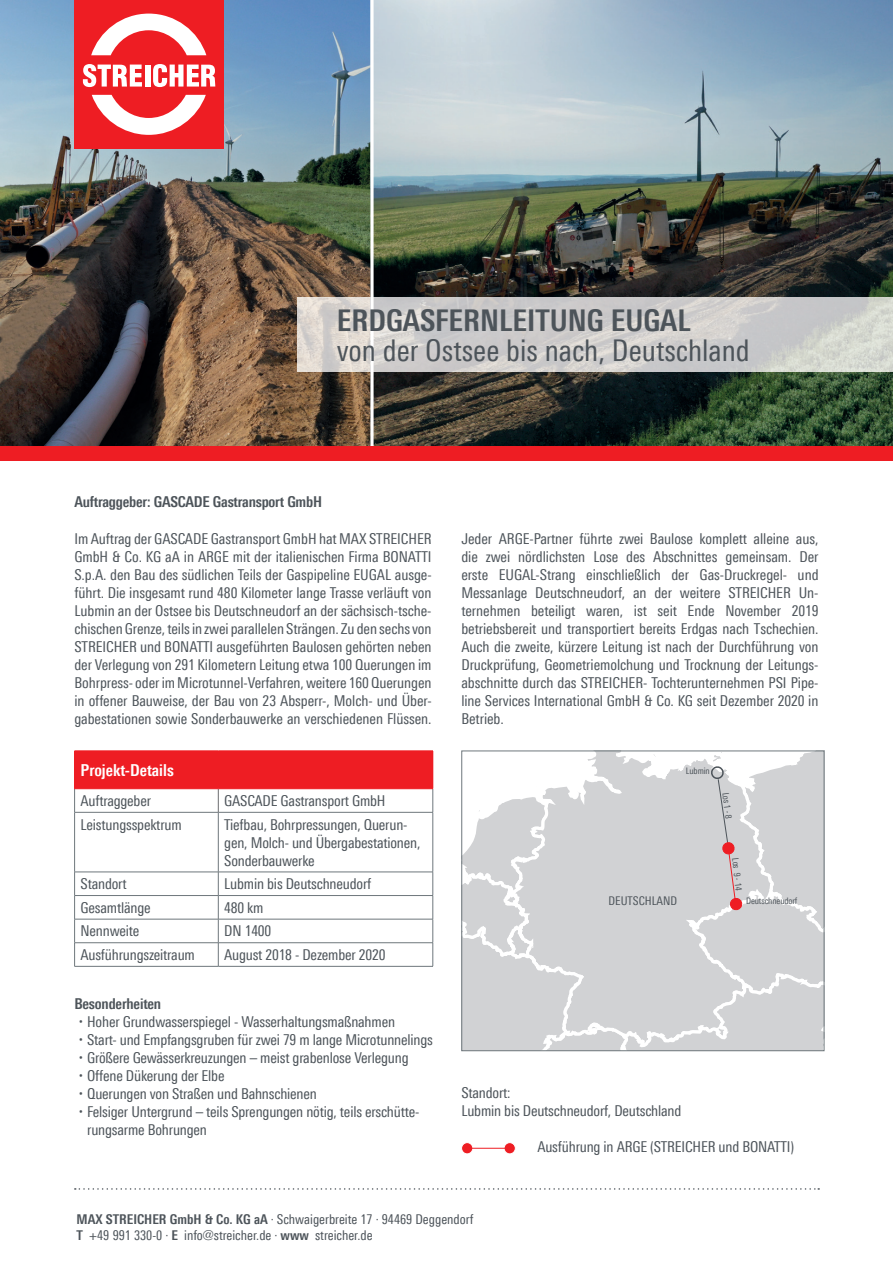
<style>
.page{position:relative;width:893px;height:1263px;background:#fff}
.page>*{position:absolute;margin:0;border:0;box-sizing:border-box;transform-origin:0 0}
.t1{font:30px "Linotype Univers 420 Cn";color:#4d545a}
.t2{font:700 condensed 30px "Univers Next Pro";color:#4d545a}
.t3{font:700 condensed 16.5px "Univers Next Pro";color:#fff}
.t4{font:15px/18px "Linotype Univers 420 Cn";letter-spacing:-.01em;color:#4d545a;text-align:justify}
.t5{font:700 condensed 15px "Univers Next Pro";letter-spacing:-.01em;color:#4d545a}
.t6{font:13.5px/16.2px "Linotype Univers 420 Cn";color:#4d545a}
.t7{font:12px "Linotype Univers 420 Cn";color:#4d545a}
.t8{font:9px "Linotype Univers 420 Cn";letter-spacing:-.01em;color:#4d545a}
.s1{font-family:"Myriad Pro";font-size:21px}
.s2{font-family:"Univers Next Pro";font-weight:700;font-stretch:condensed}
</style>
<div class="page">
<img style="left:0;top:0;width:893px;height:446px">
<div style="left:75px;top:0;width:148px;height:148px;background:#ee1d23"></div>
<svg style="left:91px;top:14px;width:115px;height:41px"></svg>
<svg style="left:92px;top:95px;width:114px;height:40px"></svg>
<svg style="left:83px;top:64px;width:59px;height:23px"></svg>
<div style="left:145px;top:65px;width:5px;height:22px;background:#fff"></div>
<svg style="left:153px;top:64px;width:62px;height:23px"></svg>
<img style="left:298px;top:298px;width:595px;height:73px">
<svg style="left:75px;top:1188px;width:744px;height:2px"></svg>
<hr style="left:371px;top:0;width:3px;height:447px;background:#fff">
<div style="left:0;top:446px;width:893px;height:15px;background:#ee1d23"></div>
<div style="left:462px;top:1142px;width:11px;height:12px;background:#ee1d23;border-radius:50%"></div>
<div style="left:461px;top:1142px;width:12px;height:12px;border:1px solid #fff;border-radius:50%"></div>
<div style="left:504px;top:1142px;width:11px;height:12px;background:#ee1d23;border-radius:50%"></div>
<div style="left:504px;top:1142px;width:11px;height:12px;border:1px solid #fff;border-radius:50%"></div>
<hr style="left:472px;top:1148px;width:35px;height:1px;background:#ee1d23">
<div style="left:75px;top:751px;width:358px;height:38px;background:#ee1d23"></div>
<svg style="left:75px;top:789px;width:358px;height:177px"></svg>
<hr style="left:433px;top:751px;width:1px;height:37px;background:#ee1d23">
<svg style="left:218px;top:789px;width:1px;height:23px"></svg>
<hr style="left:74px;top:750px;width:144px;height:1px;background:#ee1d23">
<hr style="left:74px;top:751px;width:1px;height:37px;background:#ee1d23">
<hr style="left:218px;top:750px;width:215px;height:1px;background:#ee1d23">
<hr style="left:74px;top:812px;width:1px;height:60px;background:#6e777c">
<hr style="left:218px;top:812px;width:1px;height:60px;background:#6e777c">
<hr style="left:433px;top:812px;width:1px;height:60px;background:#6e777c">
<hr style="left:74px;top:872px;width:144px;height:1px;background:#6e777c">
<hr style="left:218px;top:872px;width:215px;height:1px;background:#6e777c">
<hr style="left:74px;top:895px;width:144px;height:1px;background:#6e777c">
<hr style="left:218px;top:895px;width:215px;height:1px;background:#6e777c">
<hr style="left:74px;top:919px;width:144px;height:1px;background:#6e777c">
<hr style="left:218px;top:919px;width:215px;height:1px;background:#6e777c">
<hr style="left:74px;top:942px;width:144px;height:1px;background:#6e777c">
<svg style="left:74px;top:872px;width:1px;height:94px"></svg>
<hr style="left:218px;top:942px;width:215px;height:1px;background:#6e777c">
<svg style="left:218px;top:872px;width:1px;height:94px"></svg>
<svg style="left:433px;top:872px;width:1px;height:94px"></svg>
<hr style="left:74px;top:966px;width:144px;height:1px;background:#6e777c">
<hr style="left:218px;top:966px;width:215px;height:1px;background:#6e777c">
<svg style="left:74px;top:789px;width:1px;height:23px"></svg>
<svg style="left:433px;top:789px;width:1px;height:23px"></svg>
<hr style="left:74px;top:812px;width:144px;height:1px;background:#6e777c">
<hr style="left:218px;top:812px;width:215px;height:1px;background:#6e777c">
<hr style="left:74px;top:788px;width:144px;height:1px;background:#ee1d23">
<svg style="left:462px;top:751px;width:362px;height:300px;background:#d7d7d9"></svg>
<h1 class="t2" style="left:337px;top:302px;width:355px">ERDGASFERNLEITUNG EUGAL</h1>
<h1 class="t1" style="left:337px;top:333px;width:414px">von der Ostsee bis nach, Deutschland</h1>
<p class="t5" style="left:74px;top:493px;width:249px">Auftraggeber: GASCADE Gastransport GmbH</p>
<p class="t4" style="left:74px;top:529px;width:359px">Im Auftrag der GASCADE Gastransport GmbH hat MAX STREICHER GmbH &amp; Co. KG aA in ARGE mit der italienischen Firma BONATTI S.p.A. den Bau des südlichen Teils der Gaspipeline EUGAL ausge&shy;führt. Die insgesamt rund 480 Kilometer lange Trasse verläuft von Lubmin an der Ostsee bis Deutschneudorf an der sächsisch-tsche&shy;chischen Grenze, teils in zwei parallelen Strängen. Zu den sechs von STREICHER und BONATTI ausgeführten Baulosen gehörten neben der Verlegung von 291 Kilometern Leitung etwa 100 Querungen im Bohrpress- oder im Microtunnel-Verfahren, weitere 160 Querungen in offener Bauweise, der Bau von 23 Absperr-, Molch- und Über&shy;gabestationen sowie Sonderbauwerke an verschiedenen Flüssen.</p>
<p class="t4" style="left:461px;top:529px;width:359px">Jeder ARGE-Partner führte zwei Baulose komplett alleine aus, die zwei nördlichsten Lose des Abschnittes gemeinsam. Der erste EUGAL-Strang einschließlich der Gas-Druckregel- und Messanlage Deutschneudorf, an der weitere STREICHER Un&shy;ternehmen beteiligt waren, ist seit Ende November 2019 betriebsbereit und transportiert bereits Erdgas nach Tschechien.<br>Auch die zweite, kürzere Leitung ist nach der Durchführung von Druckprüfung, Geometriemolchung und Trocknung der Leitungs&shy;abschnitte durch das STREICHER- Tochterunternehmen PSI Pipe&shy;line Services International GmbH &amp; Co. KG seit Dezember 2020 in Betrieb.</p>
<p class="t3" style="left:81px;top:760px;width:95px">Projekt-Details</p>
<p class="t4" style="left:81px;top:791px;width:72px">Auftraggeber</p>
<p class="t4" style="left:224px;top:791px;width:163px">GASCADE Gastransport GmbH</p>
<p class="t4" style="left:81px;top:815px;width:103px">Leistungsspektrum</p>
<p class="t4" style="left:224px;top:815px;width:198px;text-align:left">Tiefbau, Bohrpressungen, Querun&shy;gen, Molch- und Übergabestationen,<br>Sonderbauwerke</p>
<p class="t4" style="left:81px;top:875px;width:48px">Standort</p>
<p class="t4" style="left:224px;top:875px;width:149px">Lubmin bis Deutschneudorf</p>
<p class="t4" style="left:81px;top:898px;width:72px">Gesamtlänge</p>
<p class="t4" style="left:224px;top:898px;width:41px">480 km</p>
<p class="t4" style="left:81px;top:922px;width:60px">Nennweite</p>
<p class="t4" style="left:224px;top:922px;width:49px">DN 1400</p>
<p class="t4" style="left:81px;top:945px;width:116px">Ausführungszeitraum</p>
<p class="t4" style="left:224px;top:945px;width:163px">August 2018 - Dezember 2020</p>
<p class="t5" style="left:74px;top:995px;width:88px">Besonderheiten</p>
<p class="t4" style="left:79px;top:1013px;width:318px"><span class="s1">·</span> Hoher Grundwasserspiegel - Wasserhaltungsmaßnahmen</p>
<p class="t4" style="left:79px;top:1031px;width:356px"><span class="s1">·</span> Start- und Empfangsgruben für zwei 79 m lange Microtunnelings</p>
<p class="t4" style="left:79px;top:1049px;width:331px"><span class="s1">·</span> Größere Gewässerkreuzungen – meist grabenlose Verlegung</p>
<p class="t4" style="left:79px;top:1067px;width:147px"><span class="s1">·</span> Offene Dükerung der Elbe</p>
<p class="t4" style="left:79px;top:1085px;width:240px"><span class="s1">·</span> Querungen von Straßen und Bahnschienen</p>
<p class="t4" style="left:79px;top:1103px;width:342px"><span class="s1">·</span> Felsiger Untergrund – teils Sprengungen nötig, teils erschütte-</p>
<p class="t4" style="left:87px;top:1121px;width:121px">rungsarme Bohrungen</p>
<p class="t8" style="left:686px;top:765px;width:25px">Lubmin</p>
<p class="t8" style="left:731px;top:791px;width:29px;rotate:83deg">Los 1 - 8</p>
<p class="t7" style="left:609px;top:894px;width:70px">DEUTSCHLAND</p>
<p class="t8" style="left:741px;top:857px;width:34px;rotate:84deg">Los 9 - 14</p>
<p class="t8" style="left:746px;top:895px;width:53px">Deutschneudorf</p>
<p class="t4" style="left:461px;top:1084px;width:222px">Standort:<br>Lubmin bis Deutschneudorf, Deutschland</p>
<p class="t4" style="left:537px;top:1138px;width:258px">Ausführung in ARGE (STREICHER und BONATTI)</p>
<p class="t6" style="left:77px;top:1211px;width:398px"><span class="s2">MAX STREICHER GmbH &amp; Co. KG aA</span> · Schwaigerbreite 17 · 94469 Deggendorf<br><span class="s2">T</span> +49 991 330-0 · <span class="s2">E</span> info@streicher.de · <span class="s2">www</span> streicher.de</p>
</div>
